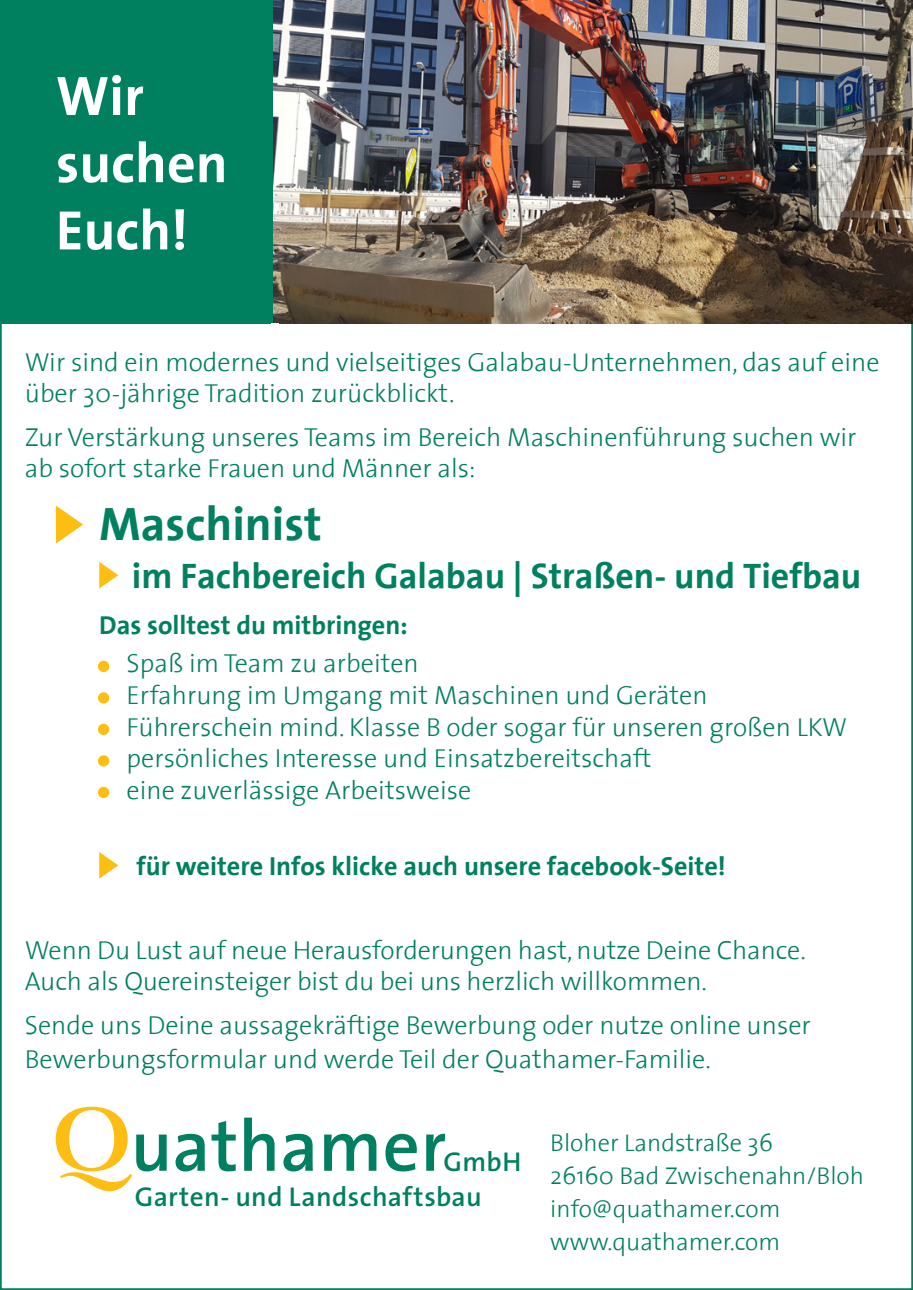
<style>
.page{position:relative;width:913px;height:1290px;background:#fff}
.page>*{position:absolute;margin:0;border:0;box-sizing:border-box;transform-origin:0 0}
.t1{font:600 72.8px "The Sans";color:#008060}
.t2{font:700 56px "The Sans";color:#fff}
.t3{font:700 47.25px "The Sans";color:#00805f}
.t4{font:700 35.7px "The Sans";color:#00805f}
.t5{font:600 27.3px/35px "The Sans";letter-spacing:.015em;color:#008060}
.t6{font:300 26.25px/31.5px "The Sans";color:#00805f}
.t7{font:700 26.25px "The Sans";color:#00805f}
.t8{font:300 24.5px "The Sans";color:#00805f}
.s1{font-size:21px;color:#fdbe12}
.s2{font-family:"Cochin";font-weight:700;font-size:93.8px;color:#fdbd12}
</style>
<div class="page">
<img style="left:273px;top:0;width:640px;height:323px">
<div style="left:0;top:0;width:273px;height:323px;background:#00805f"></div>
<svg style="left:98px;top:660px;width:12px;height:12px"></svg>
<svg style="left:98px;top:692px;width:12px;height:12px"></svg>
<svg style="left:98px;top:723px;width:12px;height:12px"></svg>
<svg style="left:98px;top:755px;width:12px;height:12px"></svg>
<svg style="left:98px;top:786px;width:12px;height:12px"></svg>
<svg style="left:56px;top:505px;width:27px;height:39px"></svg>
<svg style="left:99px;top:562px;width:19px;height:26px"></svg>
<svg style="left:99px;top:852px;width:19px;height:27px"></svg>
<p class="t2" style="left:56px;top:49px;width:90px">Wir</p>
<p class="t2" style="left:56px;top:116px;width:173px">suchen</p>
<p class="t2" style="left:56px;top:184px;width:134px">Euch!</p>
<p class="t6" style="left:25px;top:345px;width:856px">Wir sind ein modernes und vielseitiges Galabau-Unternehmen, das auf eine über 30-jährige Tradition zurückblickt.</p>
<p class="t6" style="left:25px;top:420px;width:833px">Zur Verstärkung unseres Teams im Bereich Maschinenführung suchen wir ab sofort starke Frauen und Männer als:</p>
<p class="t3" style="left:99px;top:484px;width:224px">Maschinist</p>
<p class="t4" style="left:132px;top:546px;width:731px">im Fachbereich Galabau | Straßen- und Tiefbau</p>
<p class="t7" style="left:99px;top:603px;width:310px">Das solltest du mitbringen:</p>
<p class="t6" style="left:99px;top:647px;width:321px"><span class="s1">•</span> Spaß im Team zu arbeiten</p>
<p class="t6" style="left:99px;top:678px;width:610px"><span class="s1">•</span> Erfahrung im Umgang mit Maschinen und Geräten</p>
<p class="t6" style="left:99px;top:710px;width:749px"><span class="s1">•</span> Führerschein mind. Klasse B oder sogar für unseren großen LKW</p>
<p class="t6" style="left:99px;top:741px;width:553px"><span class="s1">•</span> persönliches Interesse und Einsatzbereitschaft</p>
<p class="t6" style="left:99px;top:773px;width:373px"><span class="s1">•</span> eine zuverlässige Arbeitsweise</p>
<p class="t7" style="left:136px;top:844px;width:591px">für weitere Infos klicke auch unsere facebook-Seite!</p>
<p class="t6" style="left:25px;top:933px;width:782px">Wenn Du Lust auf neue Herausforderungen hast, nutze Deine Chance.</p>
<p class="t6" style="left:25px;top:965px;width:684px">Auch als Quereinsteiger bist du bei uns herzlich willkommen.</p>
<p class="t6" style="left:25px;top:1007px;width:787px;line-height:33.6px">Sende uns Deine aussagekräftige Bewerbung oder nutze online unser<br>Bewerbungsformular und werde Teil der Quathamer-Familie.</p>
<p class="t1" style="left:52px;top:1085px;width:396px"><span class="s2">Q</span>uathamer</p>
<p class="t5" style="left:135px;top:1143px;width:388px;text-indent:309px">GmbH<br>Garten- und Landschaftsbau</p>
<p class="t8" style="left:550px;top:1122px;width:224px">Bloher Landstraße 36</p>
<p class="t8" style="left:550px;top:1155px;width:315px">26160 Bad Zwischenahn/Bloh</p>
<p class="t8" style="left:550px;top:1188px;width:232px">info@quathamer.com</p>
<p class="t8" style="left:550px;top:1222px;width:231px">www.quathamer.com</p>
</div>
